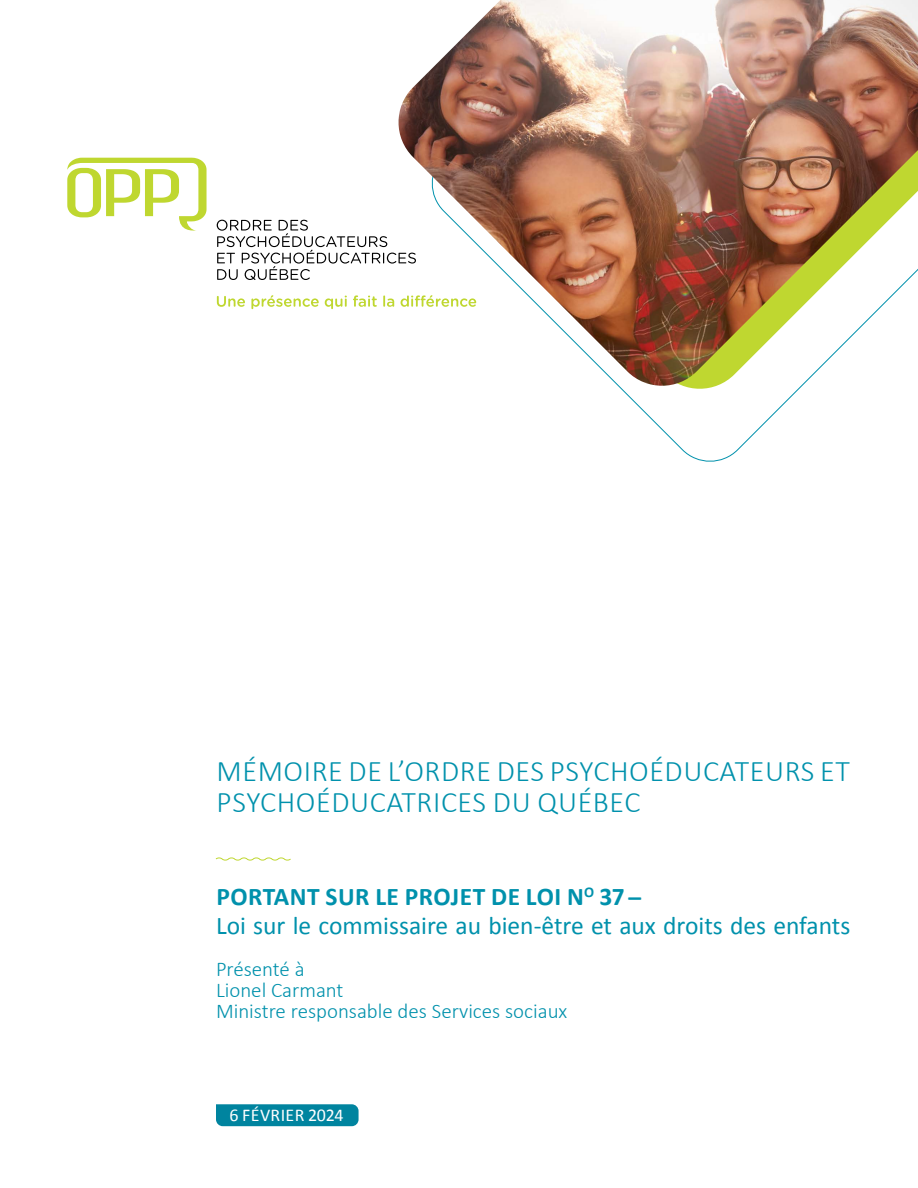
<style>
.page{position:relative;width:918px;height:1188px;background:#fff}
.page>*{position:absolute;margin:0;border:0;box-sizing:border-box;transform-origin:0 0}
.t1{font:300 30px/31.7px "Calibri";letter-spacing:.02em;color:#0091ac}
.t2{font:25.5px/28.5px "Calibri";color:#0091ac}
.t3{font:300 21px/21px "Calibri";color:#0091ac}
.t4{font:18px "Calibri";letter-spacing:.02em;color:#fff}
.s1{font-weight:700}
</style>
<div class="page">
<svg style="left:215px;top:857px;width:76px;height:4px"></svg>
<div style="left:216px;top:1104px;width:143px;height:22px;background:#00849f"></div>
<svg style="left:217px;top:220px;width:177px;height:60px"></svg>
<svg style="left:67px;top:158px;width:140px;height:73px"></svg>
<svg style="left:217px;top:296px;width:28px;height:11px"></svg>
<svg style="left:251px;top:295px;width:68px;height:14px"></svg>
<svg style="left:325px;top:296px;width:22px;height:13px"></svg>
<svg style="left:353px;top:295px;width:24px;height:12px"></svg>
<svg style="left:383px;top:295px;width:11px;height:12px"></svg>
<img style="left:394px;top:0;width:524px;height:391px">
<p class="t1" style="left:217px;top:755px;width:635px">MÉMOIRE DE L’ORDRE DES PSYCHOÉDUCATEURS ET<br>PSYCHOÉDUCATRICES DU QUÉBEC</p>
<p class="t2" style="left:216px;top:882px;width:636px"><span class="s1">PORTANT SUR LE PROJET DE LOI N</span><sup>O</sup> <span class="s1">37 ̶<br></span>Loi sur le commissaire au bien-être et aux droits des enfants</p>
<p class="t3" style="left:216px;top:958px;width:353px">Présenté à<br>Lionel Carmant<br>Ministre responsable des Services sociaux</p>
<p class="t4" style="left:230px;top:1103px;width:116px">6 FÉVRIER 2024</p>
</div>
